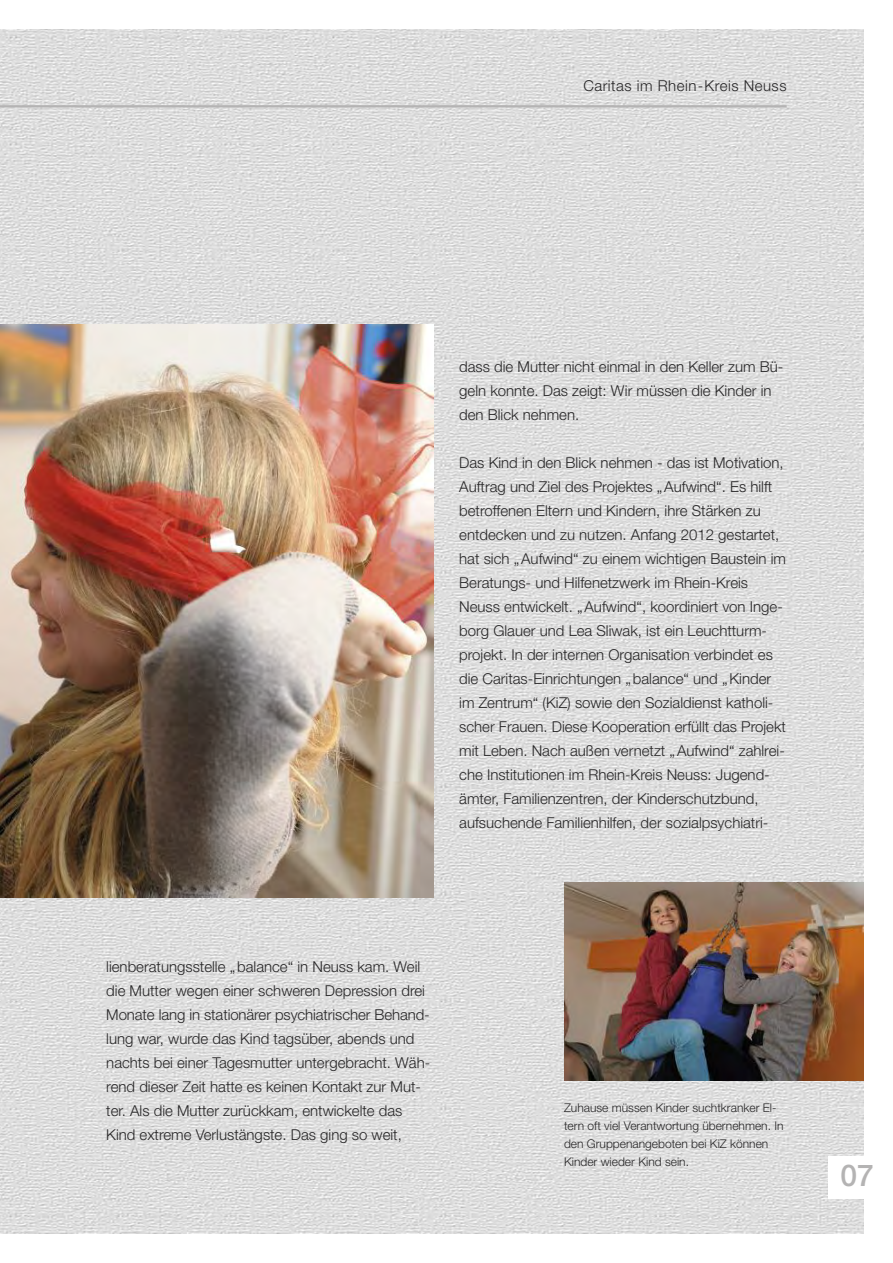
<style>
.page{position:relative;width:893px;height:1263px;background:#fff}
.page>*{position:absolute;margin:0;border:0;box-sizing:border-box;transform-origin:0 0}
.t1{font:500 30px "Helvetica Neue";color:#b4b3b3}
.t2{font:300 15px/24px "Helvetica Neue";color:#272627}
.t3{font:300 15px "Helvetica Neue";letter-spacing:.035em;color:#272627}
.t4{font:300 12px/18px "Helvetica Neue";color:#272627}
</style>
<div class="page">
<img style="left:0;top:30px;width:863px;height:1203px">
<img style="left:0;top:324px;width:433px;height:573px">
<div style="left:828px;top:1157px;width:63px;height:42px;background:#fff"></div>
<hr style="left:0;top:105px;width:787px;height:2px;background:#b4b3b3">
<img style="left:565px;top:883px;width:298px;height:197px">
<p class="t3" style="left:583px;top:77px;width:205px">Caritas im Rhein-Kreis Neuss</p>
<p class="t2" style="left:459px;top:355px;width:326px">dass die Mutter nicht einmal in den Keller zum Bü&shy;geln konnte. Das zeigt: Wir müssen die Kinder in den Blick nehmen.</p>
<p class="t2" style="left:459px;top:451px;width:328px">Das Kind in den Blick nehmen - das ist Motivation, Auftrag und Ziel des Projektes „Aufwind“. Es hilft betroffenen Eltern und Kindern, ihre Stärken zu entdecken und zu nutzen. Anfang 2012 gestartet, hat sich „Aufwind“ zu einem wichtigen Baustein im Beratungs- und Hilfenetzwerk im Rhein-Kreis Neuss entwickelt. „Aufwind“, koordiniert von Inge&shy;borg Glauer und Lea Sliwak, ist ein Leuchtturm&shy;projekt. In der internen Organisation verbindet es die Caritas-Einrichtungen „balance“ und „Kinder im Zentrum“ (KiZ) sowie den Sozialdienst katholi&shy;scher Frauen. Diese Kooperation erfüllt das Projekt mit Leben. Nach außen vernetzt „Aufwind“ zahlrei&shy;che Institutionen im Rhein-Kreis Neuss: Jugend&shy;ämter, Familienzentren, der Kinderschutzbund, aufsuchende Familienhilfen, der sozialpsychiatri-</p>
<p class="t2" style="left:106px;top:954px;width:325px">lienberatungsstelle „balance“ in Neuss kam. Weil die Mutter wegen einer schweren Depression drei Monate lang in stationärer psychiatrischer Behand&shy;lung war, wurde das Kind tagsüber, abends und nachts bei einer Tagesmutter untergebracht. Wäh&shy;rend dieser Zeit hatte es keinen Kontakt zur Mut&shy;ter. Als die Mutter zurückkam, entwickelte das Kind extreme Verlustängste. Das ging so weit,</p>
<p class="t4" style="left:564px;top:1099px;width:221px">Zuhause müssen Kinder suchtkranker El&shy;tern oft viel Verantwortung übernehmen. In den Gruppenangeboten bei KiZ können Kinder wieder Kind sein.</p>
<h1 class="t1" style="left:840px;top:1158px;width:35px">07</h1>
</div>
